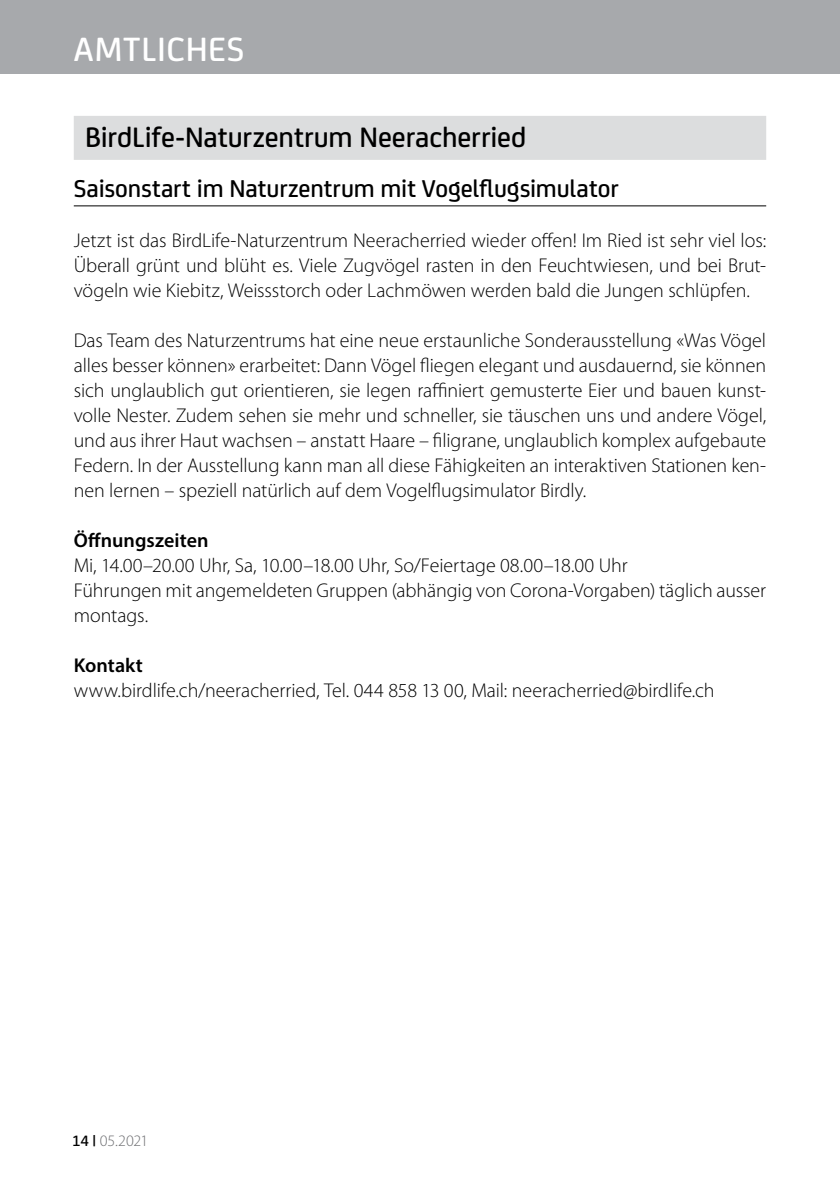
<style>
.page{position:relative;width:840px;height:1191px;background:#fff}
.page>*{position:absolute;margin:0;border:0;box-sizing:border-box;transform-origin:0 0}
.t1{font:500 36px "FS Joey";letter-spacing:.02em;color:#fff}
.t2{font:500 30px "FS Joey";letter-spacing:-.005em;color:#000}
.t3{font:500 26px "FS Joey";letter-spacing:-.005em;color:#000}
.t4{font:300 20px/25px "Myriad Pro";letter-spacing:-.005em;color:#000;text-align:justify}
.t5{font:600 20px "Myriad Pro";color:#000}
.t6{font:300 16px "Myriad Pro";letter-spacing:-.015em;color:#6d6e71}
.s1{font-family:"FS Joey";font-weight:500;color:#000}
</style>
<div class="page">
<div style="left:0;top:0;width:839px;height:74px;background:#a7a9ac"></div>
<div style="left:74px;top:116px;width:691px;height:44px;background:#dcddde"></div>
<hr style="left:74px;top:205px;width:691px;height:1px;background:#000">
<h1 class="t1" style="left:74px;top:23px;width:172px">AMTLICHES</h1>
<h2 class="t2" style="left:85px;top:115px;width:442px">BirdLife-Naturzentrum Neeracherried</h2>
<h3 class="t3" style="left:74px;top:169px;width:546px">Saisonstart im Naturzentrum mit Vogelflugsimulator</h3>
<p class="t4" style="left:74px;top:228px;width:693px">Jetzt ist das BirdLife-Naturzentrum Neeracherried wieder offen! I m Ried ist sehr viel los:<br>Überall grünt und blüht es. Viele Zugvögel rasten in den Feuchtwiesen, und bei Brut&shy;vögeln wie Kiebitz, Weissstorch oder Lachmöwen werden bald die Jungen schlüpfen.</p>
<p class="t4" style="left:74px;top:328px;width:693px">Das Team des Naturzentrums hat eine neue erstaunliche Sonderausstellung «Was Vögel alles besser können» erarbeitet: Dann Vögel fliegen elegant und ausdauernd, sie können sich unglaublich gut orientieren, sie legen raffiniert gemusterte Eier und bauen kunst&shy;volle Nester. Zudem sehen sie mehr und schneller, sie täuschen uns und andere Vögel, und aus ihrer Haut wachsen – anstatt Haare – filigrane, unglaublich komplex aufgebaute Federn. I n der Ausstellung kann man all diese Fähigkeiten an interaktiven Stationen ken&shy;nen lernen – speziell natü rlich auf dem Vogelflugsimulator Birdly.</p>
<p class="t5" style="left:74px;top:528px;width:136px">Öffnungszeiten</p>
<p class="t4" style="left:74px;top:553px;width:693px;text-align:left">Mi, 14.00–20.00 Uhr, Sa, 10.00–18.00 Uhr, So/Feiertage 08.00–18.00 U hr<br>Führungen mit angemeldeten Gruppen (abhängig von Corona-Vorgaben) täglich ausser montags.</p>
<p class="t5" style="left:74px;top:653px;width:71px">Kontakt</p>
<p class="t4" style="left:74px;top:678px;width:642px">www.birdlife.ch/neeracherried, Tel. 044 858 13 00, Mail: neeracherried@birdlife.ch</p>
<p class="t6" style="left:72px;top:1131px;width:78px"><span class="s1">14 |</span> 05.2021</p>
</div>
